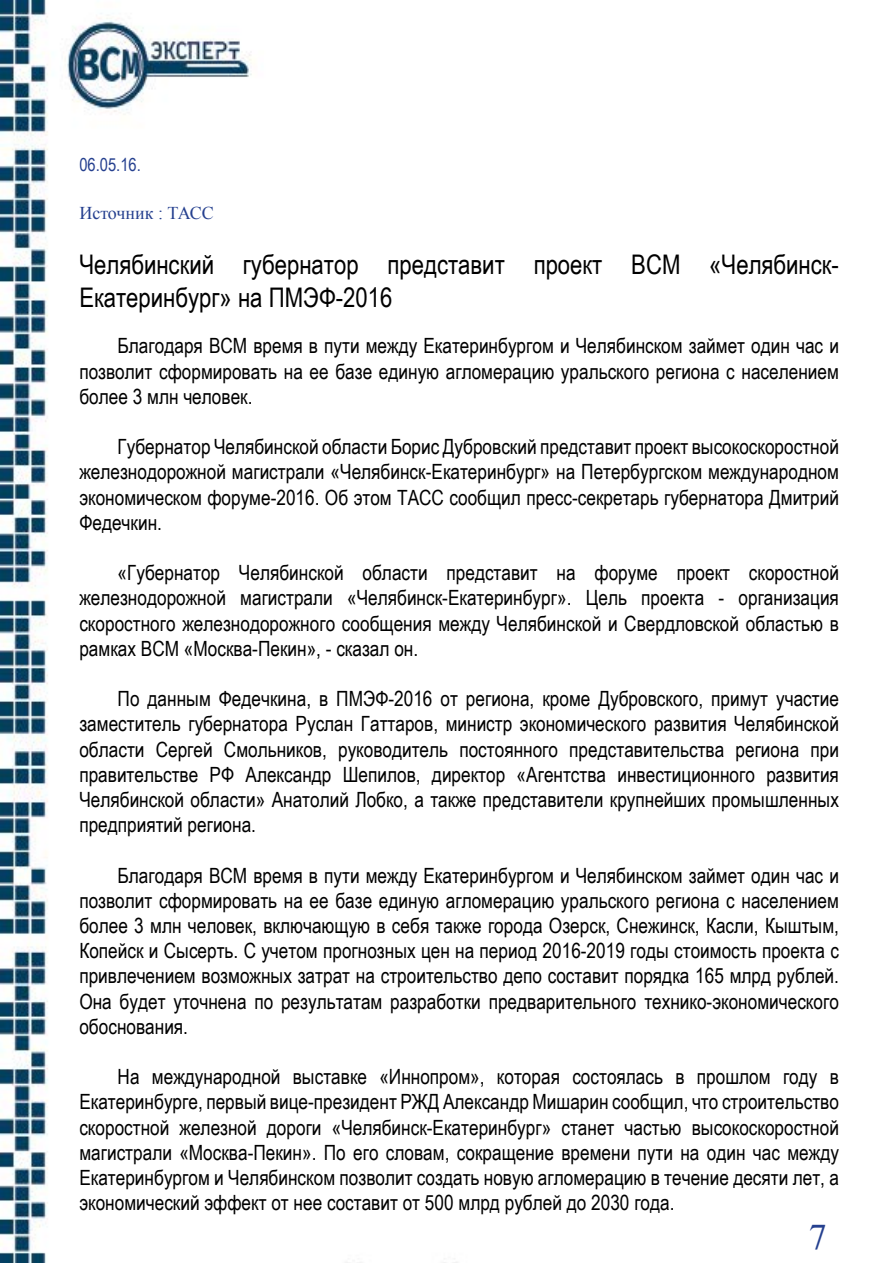
<style>
.page{position:relative;width:893px;height:1263px;background:#fff}
.page>*{position:absolute;margin:0;border:0;box-sizing:border-box;transform-origin:0 0}
.t1{font:36px "Times New Roman";color:#25408f}
.t2{font:27px/32.4px "Arial Narrow";color:#000}
.t3{font:21px/25.2px "Arial Narrow";color:#000;text-align:justify}
.t4{font:18px "Times New Roman";color:#25408f}
.t5{font:18px "Arial Narrow";color:#25408f}
</style>
<div class="page">
<img style="left:0;top:0;width:458px;height:1263px">
<p class="t5" style="left:79px;top:152px;width:63px">06.05.16.</p>
<p class="t4" style="left:79px;top:201px;width:136px">Источник : ТАСС</p>
<p class="t2" style="left:79px;top:247px;width:761px">Челябинский губернатор представит проект ВСМ «Челябинск-<br>Екатеринбург» на ПМЭФ-2016</p>
<p class="t3" style="left:79px;top:332px;width:761px;text-indent:38px">Благодаря ВСМ время в пути между Екатеринбургом и Челябинском займет один час и позволит сформировать на ее базе единую агломерацию уральского региона с населением более 3 млн человек.</p>
<p class="t3" style="left:79px;top:433px;width:761px;text-indent:38px">Губернатор Челябинской области Борис Дубровский представит проект высокоскоростной железнодорожной магистрали «Челябинск-Екатеринбург» на Петербургском международном экономическом форуме-2016. Об этом ТАСС сообщил пресс-секретарь губернатора Дмитрий Федечкин.</p>
<p class="t3" style="left:79px;top:559px;width:761px;text-indent:38px">«Губернатор Челябинской области представит на форуме проект скоростной железнодорожной магистрали «Челябинск-Екатеринбург». Цель проекта - организация скоростного железнодорожного сообщения между Челябинской и Свердловской областью в рамках ВСМ «Москва-Пекин», - сказал он.</p>
<p class="t3" style="left:79px;top:685px;width:761px;text-indent:38px">По данным Федечкина, в ПМЭФ-2016 от региона, кроме Дубровского, примут участие заместитель губернатора Руслан Гаттаров, министр экономического развития Челябинской области Сергей Смольников, руководитель постоянного представительства региона при правительстве РФ Александр Шепилов, директор «Агентства инвестиционного развития Челябинской области» Анатолий Лобко, а также представители крупнейших промышленных предприятий региона.</p>
<p class="t3" style="left:79px;top:862px;width:761px;text-indent:38px">Благодаря ВСМ время в пути между Екатеринбургом и Челябинском займет один час и позволит сформировать на ее базе единую агломерацию уральского региона с населением более 3 млн человек, включающую в себя также города Озерск, Снежинск, Касли, Кыштым, Копейск и Сысерть. С учетом прогнозных цен на период 2016-2019 годы стоимость проекта c привлечением возможных затрат на строительство депо составит порядка 165 млрд рублей.<br>Она будет уточнена по результатам разработки предварительного технико-экономического обоснования.</p>
<p class="t3" style="left:79px;top:1063px;width:761px;text-indent:38px">На международной выставке «Иннопром», которая состоялась в прошлом году в Екатеринбурге, первый вице-президент РЖД Александр Мишарин сообщил, что строительство скоростной железной дороги «Челябинск-Екатеринбург» станет частью высокоскоростной магистрали «Москва-Пекин». По его словам, сокращение времени пути на один час между Екатеринбургом и Челябинском позволит создать новую агломерацию в течение десяти лет, а экономический эффект от нее составит от 500 млрд рублей до 2030 года.</p>
<h1 class="t1" style="left:809px;top:1212px;width:19px">7</h1>
</div>
